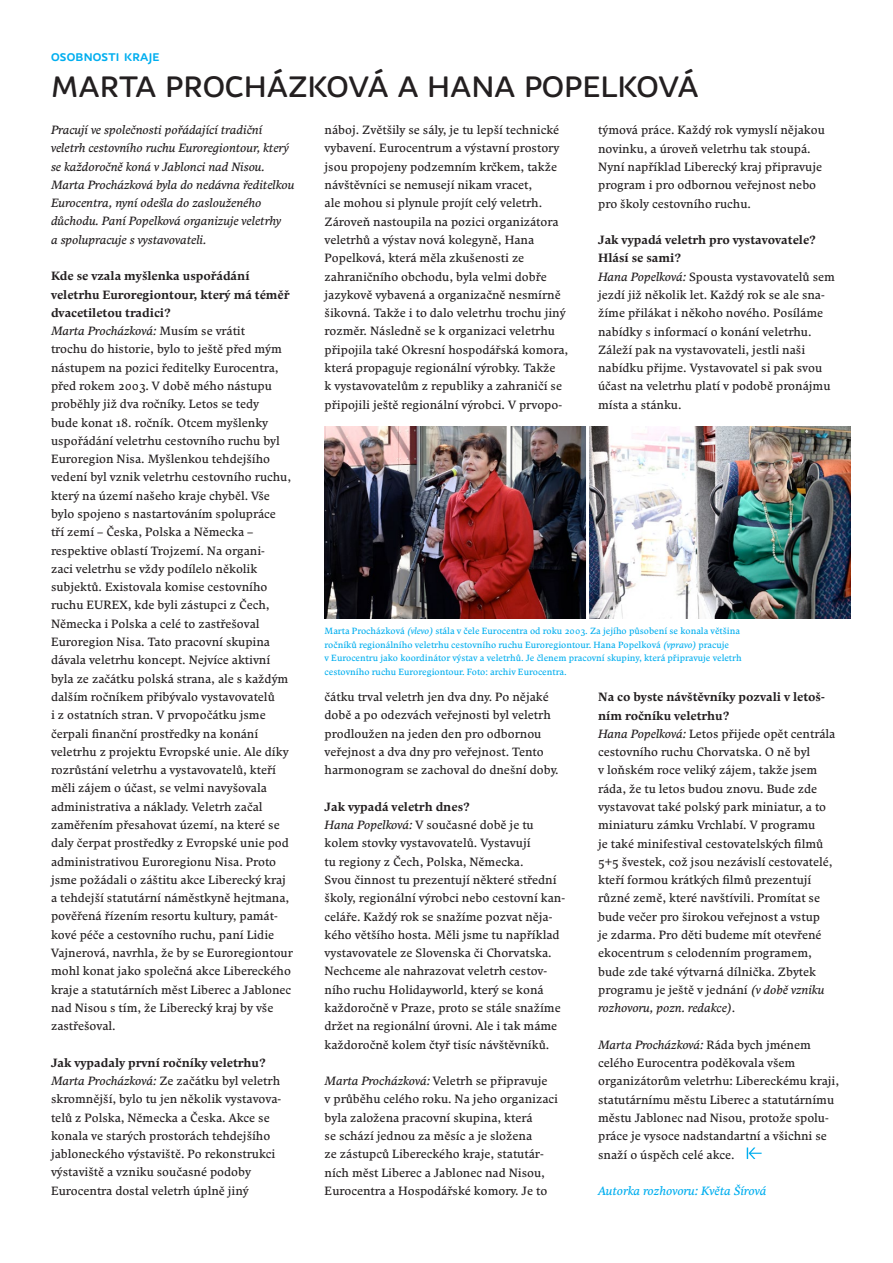
<style>
.page{position:relative;width:893px;height:1263px;background:#fff}
.page>*{position:absolute;margin:0;border:0;box-sizing:border-box;transform-origin:0 0}
.t1{font:500 30px "Knedle Beta";letter-spacing:.015em;color:#231f20}
.t2{font:500 15px "Knedle Beta";letter-spacing:.015em;color:#00aeef}
.t3{font:12px/18.3px "Comenia Serif";color:#231f20}
.t4{font:italic 12px/18.3px "Comenia Serif";color:#231f20}
.t5{font:italic 12px "Comenia Serif";color:#00aeef}
.t6{font:9px/13.5px "Comenia Serif";color:#00aeef}
.s1{font-weight:700}
.s2{font-style:italic}
</style>
<div class="page">
<svg style="left:747px;top:1147px;width:15px;height:12px"></svg>
<img style="left:325px;top:426px;width:525px;height:193px">
<hr style="left:586px;top:422px;width:3px;height:201px;background:#fff">
<p class="t2" style="left:51px;top:45px;width:81px">Osobnosti KRAJ</p>
<p class="t2" style="left:152px;top:45px;width:8px">e</p>
<h1 class="t1" style="left:51px;top:66px;width:649px">MARTA PROCHÁZKOVÁ A HANA POPELKOVÁ</h1>
<p class="t4" style="left:51px;top:120px;width:245px">Pracují ve společnosti pořádající tradiční veletrh cestovního ruchu Euroregiontour, který se každoročně koná v Jablonci nad Nisou.<br>Marta Procházková byla do nedávna ředitelkou Eurocentra, nyní odešla do zaslouženého důchodu. Paní Popelková organizuje veletrhy<br>a spolupracuje s vystavovateli.</p>
<p class="t3" style="left:51px;top:267px;width:243px"><span class="s1">Kde se vzala myšlenka uspořádání veletrhu Euroregiontour, který má téměř dvacetiletou tradici?<br></span><span class="s2">Marta Procházková:</span> Musím se vrátit<br>trochu do historie, bylo to ještě před mým nástupem na pozici ředitelky Eurocentra, před rokem 2003. V době mého nástupu proběhly již dva ročníky. Letos se tedy<br>bude konat 18. ročník. Otcem myšlenky uspořádání veletrhu cestovního ruchu byl Euroregion Nisa. Myšlenkou tehdejšího vedení byl vznik veletrhu cestovního ruchu, který na území našeho kraje chyběl. Vše bylo spojeno s nastartováním spolupráce<br>tří zemí – Česka, Polska a Německa – respektive oblastí Trojzemí. Na organi-<br>zaci veletrhu se vždy podílelo několik subjektů. Existovala komise cestovního ruchu EUREX, kde byli zástupci z Čech, Německa i Polska a celé to zastřešoval Euroregion Nisa. Tato pracovní skupina dávala veletrhu koncept. Nejvíce aktivní byla ze začátku polská strana, ale s každým dalším ročníkem přibývalo vystavovatelů<br>i z ostatních stran. V prvopočátku jsme čerpali finanční prostředky na konání veletrhu z projektu Evropské unie. Ale díky rozrůstání veletrhu a vystavovatelů, kteří měli zájem o účast, se velmi navyšovala administrativa a náklady. Veletrh začal zaměřením přesahovat území, na které se daly čerpat prostředky z Evropské unie pod administrativou Euroregionu Nisa. Proto jsme požádali o záštitu akce Liberecký kraj a tehdejší statutární náměstkyně hejtmana, pověřená řízením resortu kultury, památ&shy;kové péče a cestovního ruchu, paní Lidie Vajnerová, navrhla, že by se Euroregiontour mohl konat jako společná akce Libereckého kraje a statutárních měst Liberec a Jablonec nad Nisou s tím, že Liberecký kraj by vše zastřešoval.</p>
<p class="t3" style="left:51px;top:1053px;width:232px"><span class="s1">Jak vypadaly první ročníky veletrhu?<br></span><span class="s2">Marta Procházková:</span> Ze začátku byl veletrh skromnější, bylo tu jen několik vystavova&shy;telů z Polska, Německa a Česka. Akce se konala ve starých prostorách tehdejšího jabloneckého výstaviště. Po rekonstrukci výstaviště a vzniku současné podoby Eurocentra dostal veletrh úplně jiný</p>
<p class="t3" style="left:325px;top:121px;width:245px">náboj. Zvětšily se sály, je tu lepší technické vybavení. Eurocentrum a výstavní prostory jsou propojeny podzemním krčkem, takže návštěvníci se nemusejí nikam vracet,<br>ale mohou si plynule projít celý veletrh.<br>Zároveň nastoupila na pozici organizátora veletrhů a výstav nová kolegyně, Hana Popelková, která měla zkušenosti ze zahraničního obchodu, byla velmi dobře jazykově vybavená a organizačně nesmírně šikovná. Takže i to dalo veletrhu trochu jiný rozměr. Následně se k organizaci veletrhu připojila také Okresní hospodářská komora, která propaguje regionální výrobky. Takže<br>k vystavovatelům z republiky a zahraničí se připojili ještě regionální výrobci. V prvopo-</p>
<p class="t3" style="left:598px;top:121px;width:228px">týmová práce. Každý rok vymyslí nějakou novinku, a úroveň veletrhu tak stoupá.<br>Nyní například Liberecký kraj připravuje program i pro odbornou veřejnost nebo pro školy cestovního ruchu.</p>
<p class="t3" style="left:598px;top:230px;width:238px"><span class="s1">Jak vypadá veletrh pro vystavovatele?<br>Hlásí se sami?<br></span><span class="s2">Hana Popelková:</span> Spousta vystavovatelů sem jezdí již několik let. Každý rok se ale sna&shy;žíme přilákat i někoho nového. Posíláme nabídky s informací o konání veletrhu.<br>Záleží pak na vystavovateli, jestli naši nabídku přijme. Vystavovatel si pak svou účast na veletrhu platí v podobě pronájmu místa a stánku.</p>
<p class="t6" style="left:325px;top:624px;width:418px">Marta Procházková <span class="s2">(vlevo)</span> stála v čele Eurocentra od roku 2003. Za jejího působení se konala většina ročníků regionálního veletrhu cestovního ruchu Euroregiontour. Hana Popelková <span class="s2">(vpravo)</span> pracuje<br>v Eurocentru jako koordinátor výstav a veletrhů. Je členem pracovní skupiny, která připravuje veletrh cestovního ruchu Euroregiontour. Foto: archiv Eurocentra.</p>
<p class="t3" style="left:325px;top:687px;width:236px">čátku trval veletrh jen dva dny. Po nějaké době a po odezvách veřejnosti byl veletrh prodloužen na jeden den pro odbornou veřejnost a dva dny pro veřejnost. Tento harmonogram se zachoval do dnešní doby.</p>
<p class="t3" style="left:325px;top:797px;width:242px"><span class="s1">Jak vypadá veletrh dnes?<br></span><span class="s2">Hana Popelková:</span> V současné době je tu kolem stovky vystavovatelů. Vystavují<br>tu regiony z Čech, Polska, Německa.<br>Svou činnost tu prezentují některé střední školy, regionální výrobci nebo cestovní kan&shy;celáře. Každý rok se snažíme pozvat něja&shy;kého většího hosta. Měli jsme tu například vystavovatele ze Slovenska či Chorvatska.<br>Nechceme ale nahrazovat veletrh cestov&shy;ního ruchu Holidayworld, který se koná každoročně v Praze, proto se stále snažíme držet na regionální úrovni. Ale i tak máme každoročně kolem čtyř tisíc návštěvníků.</p>
<p class="t3" style="left:325px;top:1071px;width:235px"><span class="s2">Marta Procházková:</span> Veletrh se připravuje<br>v průběhu celého roku. Na jeho organizaci byla založena pracovní skupina, která<br>se schází jednou za měsíc a je složena<br>ze zástupců Libereckého kraje, statutár&shy;ních měst Liberec a Jablonec nad Nisou, Eurocentra a Hospodářské komory. Je to</p>
<p class="t3" style="left:598px;top:688px;width:239px"><span class="s1">Na co byste návštěvníky pozvali v letoš&shy;ním ročníku veletrhu?<br></span><span class="s2">Hana Popelková:</span> Letos přijede opět centrála cestovního ruchu Chorvatska. O ně byl<br>v loňském roce veliký zájem, takže jsem ráda, že tu letos budou znovu. Bude zde vystavovat také polský park miniatur, a to miniaturu zámku Vrchlabí. V programu<br>je také minifestival cestovatelských filmů 5+5 švestek, což jsou nezávislí cestovatelé, kteří formou krátkých filmů prezentují různé země, které navštívili. Promítat se bude večer pro širokou veřejnost a vstup<br>je zdarma. Pro děti budeme mít otevřené ekocentrum s celodenním programem, bude zde také výtvarná dílnička. Zbytek programu je ještě v jednání <span class="s2">(v době vzniku rozhovoru, pozn. redakce)</span>.</p>
<p class="t3" style="left:598px;top:1035px;width:243px"><span class="s2">Marta Procházková:</span> Ráda bych jménem celého Eurocentra poděkovala všem organizátorům veletrhu: Libereckému kraji, statutárnímu městu Liberec a statutárnímu městu Jablonec nad Nisou, protože spolu&shy;práce je vysoce nadstandartní a všichni se snaží o úspěch celé akce.</p>
<p class="t5" style="left:598px;top:1182px;width:170px">Autorka rozhovoru: Květa Šírová</p>
</div>
